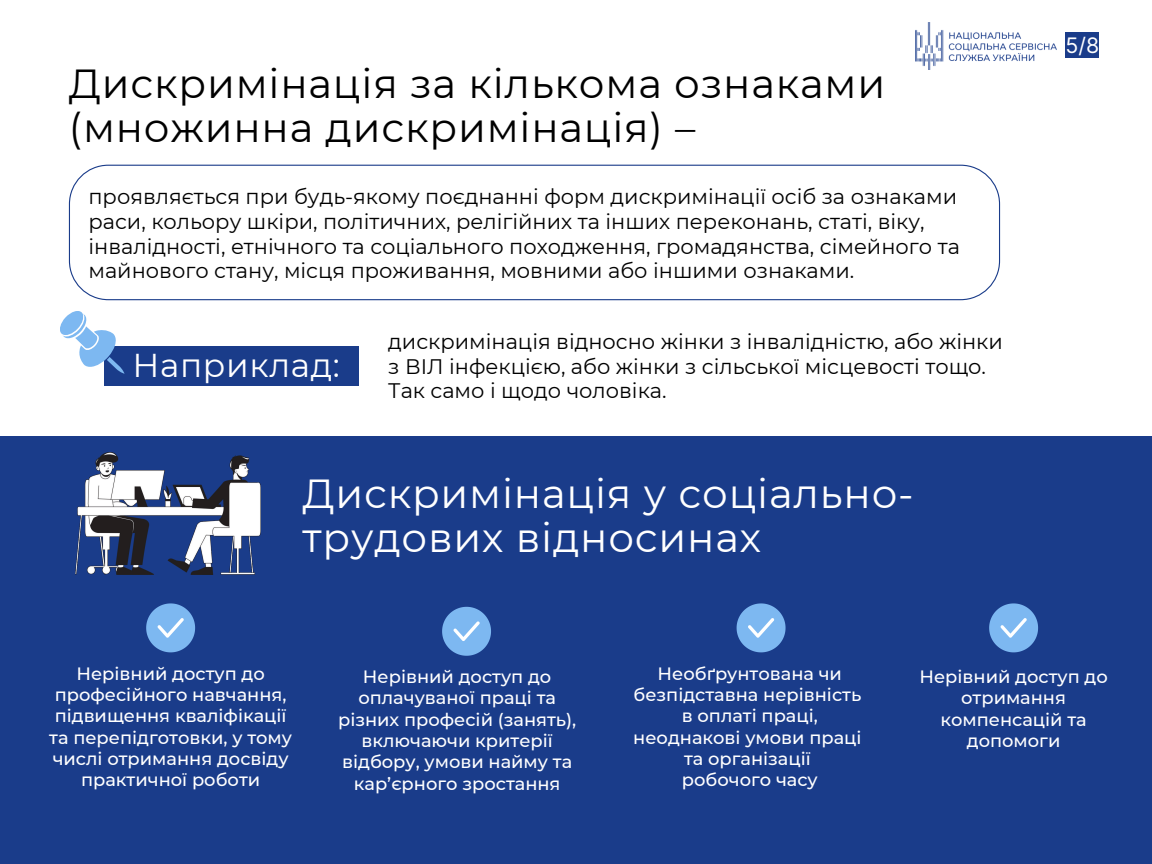
<style>
.page{position:relative;width:1152px;height:864px;background:#fff}
.page>*{position:absolute;margin:0;border:0;box-sizing:border-box;transform-origin:0 0}
.t1{font:40.5px/43.8px "Montserrat";letter-spacing:.02em;color:#000}
.t2{font:40.5px/43.8px "Montserrat";letter-spacing:.02em;color:#fff}
.t3{font:33px "Montserrat";letter-spacing:.02em;color:#fff}
.t4{font:21.3px "Inter";color:#fff}
.t5{font:21px/24.8px "Montserrat";color:#000}
.t6{font:500 17.85px/21.3px "Montserrat";color:#fff;text-align:center}
</style>
<div class="page">
<div style="left:0;top:436px;width:1152px;height:428px;background:#1a3c8a"></div>
<img style="left:75px;top:453px;width:186px;height:121px">
<svg style="left:146px;top:603px;width:49px;height:49px"></svg>
<svg style="left:442px;top:607px;width:49px;height:49px"></svg>
<svg style="left:737px;top:603px;width:49px;height:49px"></svg>
<svg style="left:989px;top:603px;width:49px;height:49px"></svg>
<div style="left:1066px;top:32px;width:33px;height:26px;background:#1a3c8a"></div>
<svg style="left:69px;top:165px;width:931px;height:135px"></svg>
<div style="left:104px;top:347px;width:255px;height:39px;background:#1a3c8a"></div>
<svg style="left:60px;top:311px;width:66px;height:63px"></svg>
<img style="left:915px;top:22px;width:142px;height:47px">
<h3 class="t1" style="left:69px;top:61px;width:818px">Дискримінація за кількома ознаками (множинна дискримінація) –</h3>
<h1 class="t5" style="left:89px;top:184px;width:873px">проявляється при будь-якому поєднанні форм дискримінації осіб за ознаками раси, кольору шкіри, політичних, релігійних та інших переконань, статі, віку, інвалідності, етнічного та соціального походження, громадянства, сімейного та майнового стану, місця проживання, мовними або іншими ознаками.</h1>
<p class="t3" style="left:132px;top:345px;width:209px">Наприклад:</p>
<p class="t5" style="left:388px;top:329px;width:616px">дискримінація відносно жінки з інвалідністю, або жінки з ВІЛ інфекцією, або жінки з сільської місцевості тощо.<br>Так само і щодо чоловіка.</p>
<h4 class="t2" style="left:302px;top:472px;width:613px">Дискримінація у соціально&shy;трудових відносинах</h4>
<p class="t4" style="left:1066px;top:33px;width:35px">5/8</p>
<p class="t6" style="left:49px;top:662px;width:244px">Нерівний доступ до професійного навчання, підвищення кваліфікації та перепідготовки, у тому числі отримання досвіду практичної роботи</p>
<h4 class="t6" style="left:338px;top:666px;width:240px">Нерівний доступ до оплачуваної праці та різних професій (занять), включаючи критерії відбору, умови найму та кар’єрного зростання</h4>
<h2 class="t6" style="left:634px;top:662px;width:229px">Необґрунтована чи безпідставна нерівність</h2>
<p class="t6" style="left:633px;top:705px;width:230px">в оплаті праці, неоднакові умови праці</p>
<h1 class="t6" style="left:684px;top:748px;width:128px">та організації</h1>
<p class="t6" style="left:682px;top:769px;width:137px">робочого часу</p>
<p class="t6" style="left:919px;top:666px;width:190px">Нерівний доступ до отримання компенсацій та допомоги</p>
</div>
